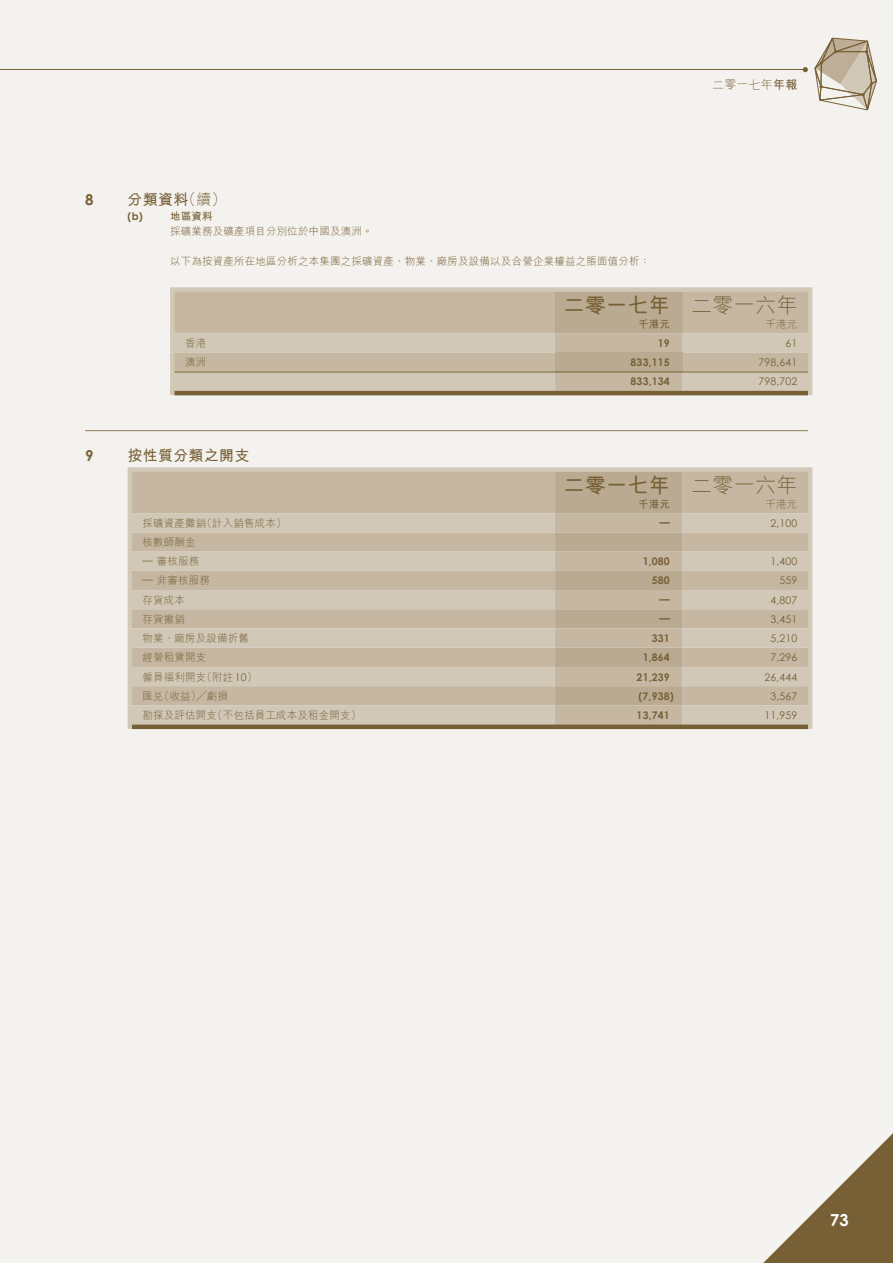
<style>
.page{position:relative;width:893px;height:1263px;background:#f4f2ee}
.page>*{position:absolute;margin:0;border:0;box-sizing:border-box;transform-origin:0 0}
.t1{font:21px "M Hei HK Bold E Ten B5 H";letter-spacing:.015em;color:#776036}
.t2{font:21px "M Hei HK Light E Ten B5 H";letter-spacing:.015em;color:#776036}
.t3{font:700 16.5px "Century Gothic";color:#fff}
.t4{font:15px "M Hei HK Bold E Ten B5 H";letter-spacing:.015em;color:#776036}
.t5{font:700 15px "Century Gothic";color:#776036}
.t6{font:12px "M Hei HK Light E Ten B5 H";letter-spacing:.015em;color:#776036}
.t7{font:10.5px "M Hei HK Light E Ten B5 H";letter-spacing:.015em;color:#776036}
.t8{font:10.5px "Century Gothic";letter-spacing:.015em;color:#776036}
.t9{font:700 10.5px "Century Gothic";letter-spacing:.015em;color:#776036}
.t10{font:10.5px "M Hei HK Bold E Ten B5 H";letter-spacing:.015em;color:#776036}
.s1{font-family:"M Hei HK Bold E Ten B5 H"}
.s2{font-family:"M Hei HK Light E Ten B5 H"}
.s3{font-family:"Century Gothic"}
</style>
<div class="page">
<svg style="left:763px;top:1133px;width:130px;height:130px"></svg>
<hr style="left:0;top:69px;width:805px;height:1px;background:#776036">
<svg style="left:803px;top:67px;width:5px;height:5px"></svg>
<svg style="left:814px;top:37px;width:63px;height:74px"></svg>
<svg style="left:175px;top:292px;width:633px;height:99px;background:#c7baa7"></svg>
<div style="left:555px;top:352px;width:128px;height:20px;background:#b9aa91"></div>
<div style="left:555px;top:287px;width:257px;height:5px;background:#d2c8b8"></div>
<hr style="left:808px;top:292px;width:4px;height:41px;background:#d2c8b8">
<div style="left:170px;top:287px;width:385px;height:5px;background:#d2c8b8"></div>
<div style="left:170px;top:292px;width:5px;height:41px;background:#d2c8b8"></div>
<div style="left:170px;top:333px;width:5px;height:19px;background:#d2c8b8"></div>
<hr style="left:808px;top:333px;width:4px;height:19px;background:#d2c8b8">
<div style="left:170px;top:352px;width:5px;height:20px;background:#d2c8b8"></div>
<hr style="left:808px;top:352px;width:4px;height:20px;background:#d2c8b8">
<div style="left:170px;top:372px;width:5px;height:23px;background:#d2c8b8"></div>
<hr style="left:808px;top:372px;width:4px;height:23px;background:#d2c8b8">
<hr style="left:174px;top:372px;width:634px;height:1px;background:#776036">
<hr style="left:174px;top:391px;width:634px;height:4px;background:#776036">
<hr style="left:85px;top:430px;width:723px;height:1px;background:#917c57">
<div style="left:132px;top:472px;width:423px;height:41px;background:#c5b7a2"></div>
<svg style="left:555px;top:472px;width:253px;height:41px;background:#bfb099"></svg>
<svg style="left:132px;top:513px;width:676px;height:211px;background:#cabdaa"></svg>
<div style="left:128px;top:467px;width:427px;height:5px;background:#d2c8b8"></div>
<hr style="left:128px;top:472px;width:4px;height:41px;background:#d2c8b8">
<hr style="left:128px;top:513px;width:4px;height:19px;background:#d2c8b8">
<hr style="left:808px;top:513px;width:4px;height:19px;background:#d2c8b8">
<hr style="left:128px;top:532px;width:4px;height:20px;background:#d2c8b8">
<hr style="left:808px;top:532px;width:4px;height:20px;background:#d2c8b8">
<hr style="left:128px;top:552px;width:4px;height:19px;background:#d2c8b8">
<hr style="left:808px;top:552px;width:4px;height:19px;background:#d2c8b8">
<hr style="left:128px;top:571px;width:4px;height:19px;background:#d2c8b8">
<hr style="left:808px;top:571px;width:4px;height:19px;background:#d2c8b8">
<hr style="left:128px;top:590px;width:4px;height:19px;background:#d2c8b8">
<hr style="left:808px;top:590px;width:4px;height:19px;background:#d2c8b8">
<hr style="left:128px;top:609px;width:4px;height:19px;background:#d2c8b8">
<hr style="left:808px;top:609px;width:4px;height:19px;background:#d2c8b8">
<hr style="left:128px;top:628px;width:4px;height:20px;background:#d2c8b8">
<hr style="left:808px;top:628px;width:4px;height:20px;background:#d2c8b8">
<hr style="left:128px;top:648px;width:4px;height:19px;background:#d2c8b8">
<hr style="left:808px;top:648px;width:4px;height:19px;background:#d2c8b8">
<hr style="left:128px;top:667px;width:4px;height:19px;background:#d2c8b8">
<hr style="left:808px;top:667px;width:4px;height:19px;background:#d2c8b8">
<hr style="left:128px;top:686px;width:4px;height:19px;background:#d2c8b8">
<hr style="left:808px;top:686px;width:4px;height:19px;background:#d2c8b8">
<hr style="left:128px;top:705px;width:4px;height:24px;background:#d2c8b8">
<hr style="left:808px;top:705px;width:4px;height:24px;background:#d2c8b8">
<div style="left:555px;top:467px;width:257px;height:5px;background:#d2c8b8"></div>
<hr style="left:808px;top:472px;width:4px;height:41px;background:#d2c8b8">
<div style="left:132px;top:724px;width:676px;height:5px;background:#776036"></div>
<p class="t6" style="left:712px;top:80px;width:87px">二零一七年<span class="s1">年報</span></p>
<h3 class="t5" style="left:85px;top:190px;width:10px">8</h3>
<h3 class="t4" style="left:128px;top:193px;width:101px">分類資料<span class="s2">（續）</span></h3>
<p class="t9" style="left:128px;top:209px;width:17px">(b)</p>
<p class="t10" style="left:170px;top:212px;width:44px">地區資料</p>
<p class="t7" style="left:170px;top:227px;width:204px">採礦業務及礦產項目分別位於中國及澳洲。</p>
<p class="t7" style="left:170px;top:257px;width:482px">以下為按資產所在地區分析之本集團之採礦資產、物業、廠房及設備以及合營企業權益之賬面值分析：</p>
<h1 class="t1" style="left:563px;top:297px;width:108px">二零一七年</h1>
<p class="t10" style="left:638px;top:320px;width:33px">千港元</p>
<h1 class="t2" style="left:691px;top:297px;width:108px">二零一六年</h1>
<p class="t7" style="left:766px;top:320px;width:33px">千港元</p>
<p class="t7" style="left:185px;top:339px;width:23px">香港</p>
<p class="t9" style="left:658px;top:336px;width:13px">19</p>
<p class="t8" style="left:786px;top:336px;width:13px">61</p>
<p class="t7" style="left:185px;top:358px;width:23px">澳洲</p>
<p class="t9" style="left:631px;top:355px;width:41px">833,115</p>
<p class="t8" style="left:759px;top:355px;width:40px">798,641</p>
<p class="t9" style="left:631px;top:375px;width:41px">833,134</p>
<p class="t8" style="left:759px;top:375px;width:40px">798,702</p>
<h3 class="t5" style="left:85px;top:446px;width:10px">9</h3>
<h3 class="t4" style="left:128px;top:450px;width:123px">按性質分類之開支</h3>
<h1 class="t1" style="left:563px;top:477px;width:108px">二零一七年</h1>
<p class="t10" style="left:638px;top:500px;width:33px">千港元</p>
<h1 class="t2" style="left:691px;top:477px;width:108px">二零一六年</h1>
<p class="t7" style="left:766px;top:500px;width:33px">千港元</p>
<p class="t7" style="left:143px;top:519px;width:146px">採礦資產攤銷（計入銷售成本）</p>
<p class="t9" style="left:659px;top:515px;width:12px">—</p>
<p class="t8" style="left:770px;top:516px;width:28px">2,100</p>
<p class="t7" style="left:143px;top:538px;width:55px">核數師酬金</p>
<p class="t7" style="left:143px;top:557px;width:58px"><span class="s3">—</span> 審核服務</p>
<p class="t9" style="left:643px;top:555px;width:29px">1,080</p>
<p class="t8" style="left:770px;top:555px;width:28px">1,400</p>
<p class="t7" style="left:143px;top:577px;width:69px"><span class="s3">—</span> 非審核服務</p>
<p class="t9" style="left:652px;top:574px;width:19px">580</p>
<p class="t8" style="left:780px;top:574px;width:19px">559</p>
<p class="t7" style="left:143px;top:596px;width:44px">存貨成本</p>
<p class="t9" style="left:659px;top:592px;width:12px">—</p>
<p class="t8" style="left:770px;top:593px;width:28px">4,807</p>
<p class="t7" style="left:143px;top:615px;width:44px">存貨撇銷</p>
<p class="t9" style="left:659px;top:611px;width:12px">—</p>
<p class="t8" style="left:770px;top:612px;width:28px">3,451</p>
<p class="t7" style="left:143px;top:634px;width:108px">物業、廠房及設備折舊</p>
<p class="t9" style="left:652px;top:632px;width:19px">331</p>
<p class="t8" style="left:770px;top:632px;width:28px">5,210</p>
<p class="t7" style="left:143px;top:653px;width:65px">經營租賃開支</p>
<p class="t9" style="left:643px;top:651px;width:29px">1,864</p>
<p class="t8" style="left:770px;top:651px;width:28px">7,296</p>
<p class="t7" style="left:143px;top:673px;width:116px">僱員福利開支（附註<span class="s3">10</span>）</p>
<p class="t9" style="left:637px;top:670px;width:35px">21,239</p>
<p class="t8" style="left:764px;top:670px;width:34px">26,444</p>
<p class="t7" style="left:143px;top:692px;width:87px">匯兌（收益）╱虧損</p>
<p class="t9" style="left:638px;top:689px;width:37px">(7,938)</p>
<p class="t8" style="left:770px;top:689px;width:28px">3,567</p>
<p class="t7" style="left:143px;top:711px;width:220px">勘探及評估開支（不包括員工成本及租金開支）</p>
<p class="t9" style="left:637px;top:708px;width:35px">13,741</p>
<p class="t8" style="left:764px;top:708px;width:34px">11,959</p>
<h2 class="t3" style="left:830px;top:1210px;width:20px">73</h2>
</div>
